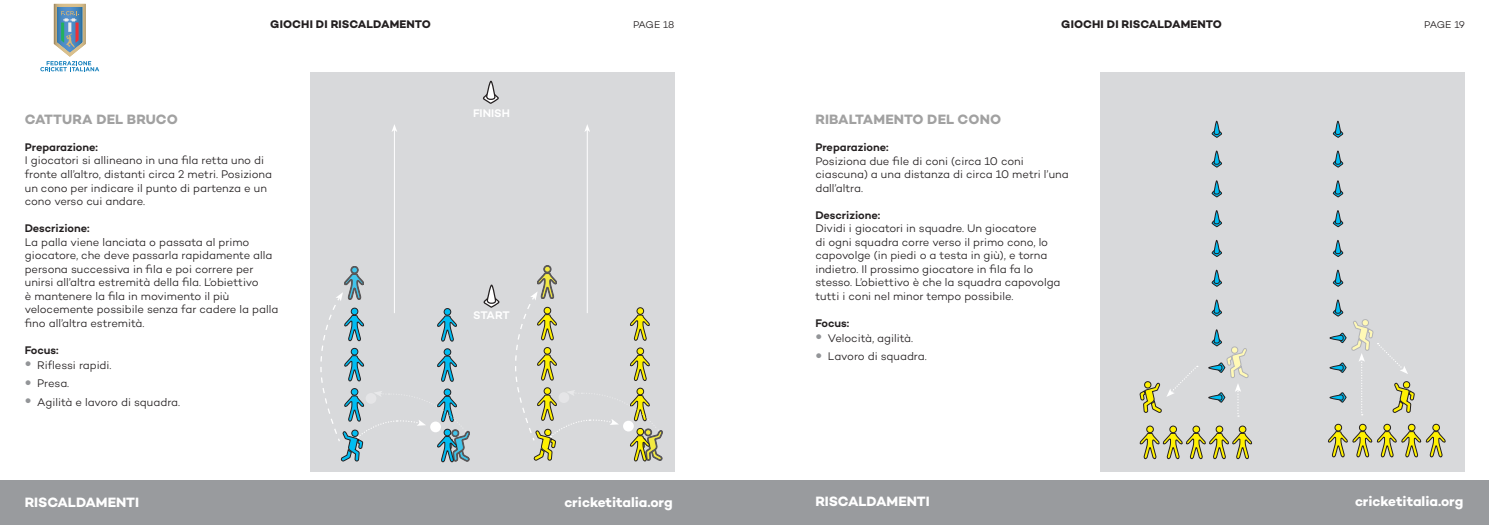
<style>
.page{position:relative;width:1489px;height:525px;background:#fff}
.page>*{position:absolute;margin:0;border:0;box-sizing:border-box;transform-origin:0 0}
.t1{font:700 13.75px "Campton";letter-spacing:-.005em;color:#fff}
.t2{font:700 13.75px "Campton";letter-spacing:.01em;color:#a1a1a1}
.t3{font:300 11.25px/13.5px "Campton";letter-spacing:-.005em;color:#231f20}
.t4{font:600 11.25px "Campton";color:#231f20}
.t5{font:700 11.25px "Campton";letter-spacing:.01em;color:#231f20}
.t6{font:600 11.25px "Campton";color:#fff}
.t7{font:300 10px "Campton";letter-spacing:-.045em;color:#231f20}
.s1{font-size:21.25px;color:#939598}
</style>
<div class="page">
<div style="left:0;top:479px;width:1488px;height:45px;background:#999b9e"></div>
<div style="left:310px;top:72px;width:364px;height:399px;background:#d8d9db"></div>
<div style="left:1100px;top:72px;width:364px;height:399px;background:#d8d9db"></div>
<svg style="left:40px;top:4px;width:59px;height:67px"></svg>
<svg style="left:482px;top:80px;width:17px;height:24px"></svg>
<svg style="left:483px;top:284px;width:17px;height:24px"></svg>
<svg style="left:515px;top:265px;width:147px;height:197px"></svg>
<svg style="left:320px;top:266px;width:150px;height:196px"></svg>
<hr style="left:394px;top:130px;width:1px;height:183px;background:#fff">
<svg style="left:392px;top:124px;width:5px;height:8px"></svg>
<hr style="left:587px;top:130px;width:1px;height:183px;background:#fff">
<svg style="left:584px;top:124px;width:6px;height:8px"></svg>
<svg style="left:1211px;top:121px;width:10px;height:17px"></svg>
<svg style="left:1211px;top:150px;width:10px;height:18px"></svg>
<svg style="left:1211px;top:180px;width:10px;height:17px"></svg>
<svg style="left:1211px;top:210px;width:10px;height:17px"></svg>
<svg style="left:1211px;top:240px;width:10px;height:17px"></svg>
<svg style="left:1211px;top:269px;width:10px;height:18px"></svg>
<svg style="left:1211px;top:299px;width:10px;height:17px"></svg>
<svg style="left:1332px;top:121px;width:10px;height:17px"></svg>
<svg style="left:1332px;top:150px;width:10px;height:18px"></svg>
<svg style="left:1332px;top:180px;width:10px;height:17px"></svg>
<svg style="left:1332px;top:210px;width:10px;height:17px"></svg>
<svg style="left:1332px;top:240px;width:10px;height:17px"></svg>
<svg style="left:1332px;top:269px;width:10px;height:18px"></svg>
<div style="left:1146px;top:425px;width:7px;height:8px;border:1px solid #231f20;border-radius:50%"></div>
<div style="left:1169px;top:425px;width:7px;height:8px;border:1px solid #231f20;border-radius:50%"></div>
<div style="left:1192px;top:425px;width:7px;height:8px;border:1px solid #231f20;border-radius:50%"></div>
<div style="left:1215px;top:425px;width:7px;height:8px;border:1px solid #231f20;border-radius:50%"></div>
<div style="left:1238px;top:425px;width:8px;height:8px;border:1px solid #231f20;border-radius:50%"></div>
<svg style="left:1139px;top:426px;width:113px;height:33px"></svg>
<svg style="left:1328px;top:424px;width:118px;height:33px"></svg>
<svg style="left:1208px;top:329px;width:41px;height:87px"></svg>
<svg style="left:1139px;top:366px;width:58px;height:47px"></svg>
<svg style="left:1329px;top:299px;width:85px;height:116px"></svg>
<p class="t5" style="left:270px;top:17px;width:162px">GIOCHI DI RISCALDAMENTO</p>
<p class="t7" style="left:633px;top:19px;width:43px">PAGE 18</p>
<p class="t5" style="left:1061px;top:17px;width:162px">GIOCHI DI RISCALDAMENTO</p>
<p class="t7" style="left:1424px;top:19px;width:42px">PAGE 19</p>
<p class="t2" style="left:25px;top:110px;width:155px">CATTURA DEL BRUCO</p>
<p class="t4" style="left:25px;top:140px;width:75px">Preparazione:</p>
<p class="t3" style="left:25px;top:154px;width:249px">I giocatori si allineano in una fila retta uno di fronte all’altro, distanti circa 2 metri. Posiziona un cono per indicare il punto di partenza e un cono verso cui andare.</p>
<p class="t4" style="left:25px;top:221px;width:66px">Descrizione:</p>
<p class="t3" style="left:25px;top:235px;width:255px">La palla viene lanciata o passata al primo giocatore, che deve passarla rapidamente alla persona successiva in fila e poi correre per unirsi all’altra estremità della fila. L’obiettivo<br>è mantenere la fila in movimento il più velocemente possibile senza far cadere la palla fino all’altra estremità.</p>
<p class="t4" style="left:25px;top:342px;width:35px">Focus:</p>
<p class="t3" style="left:25px;top:358px;width:88px"><span class="s1">•</span> Riflessi rapidi.</p>
<p class="t3" style="left:25px;top:376px;width:46px"><span class="s1">•</span> Presa.</p>
<p class="t3" style="left:25px;top:395px;width:157px"><span class="s1">•</span> Agilità e lavoro di squadra.</p>
<p class="t6" style="left:473px;top:106px;width:38px">FINISH</p>
<p class="t6" style="left:473px;top:308px;width:38px">START</p>
<p class="t2" style="left:815px;top:110px;width:187px">RIBALTAMENTO DEL CONO</p>
<p class="t4" style="left:815px;top:140px;width:75px">Preparazione:</p>
<p class="t3" style="left:815px;top:154px;width:255px">Posiziona due file di coni (circa 10 coni ciascuna) a una distanza di circa 10 metri l’una dall’altra.</p>
<p class="t4" style="left:815px;top:207px;width:66px">Descrizione:</p>
<p class="t3" style="left:815px;top:221px;width:246px">Dividi i giocatori in squadre. Un giocatore<br>di ogni squadra corre verso il primo cono, lo capovolge (in piedi o a testa in giù), e torna indietro. Il prossimo giocatore in fila fa lo stesso. L’obiettivo è che la squadra capovolga tutti i coni nel minor tempo possibile.</p>
<p class="t4" style="left:815px;top:315px;width:35px">Focus:</p>
<p class="t3" style="left:815px;top:331px;width:99px"><span class="s1">•</span> Velocità, agilità.</p>
<p class="t3" style="left:815px;top:349px;width:113px"><span class="s1">•</span> Lavoro di squadra.</p>
<p class="t1" style="left:25px;top:493px;width:116px">RISCALDAMENTI</p>
<p class="t1" style="left:564px;top:493px;width:110px">cricketitalia.org</p>
<p class="t1" style="left:815px;top:492px;width:116px">RISCALDAMENTI</p>
<p class="t1" style="left:1354px;top:492px;width:110px">cricketitalia.org</p>
</div>
